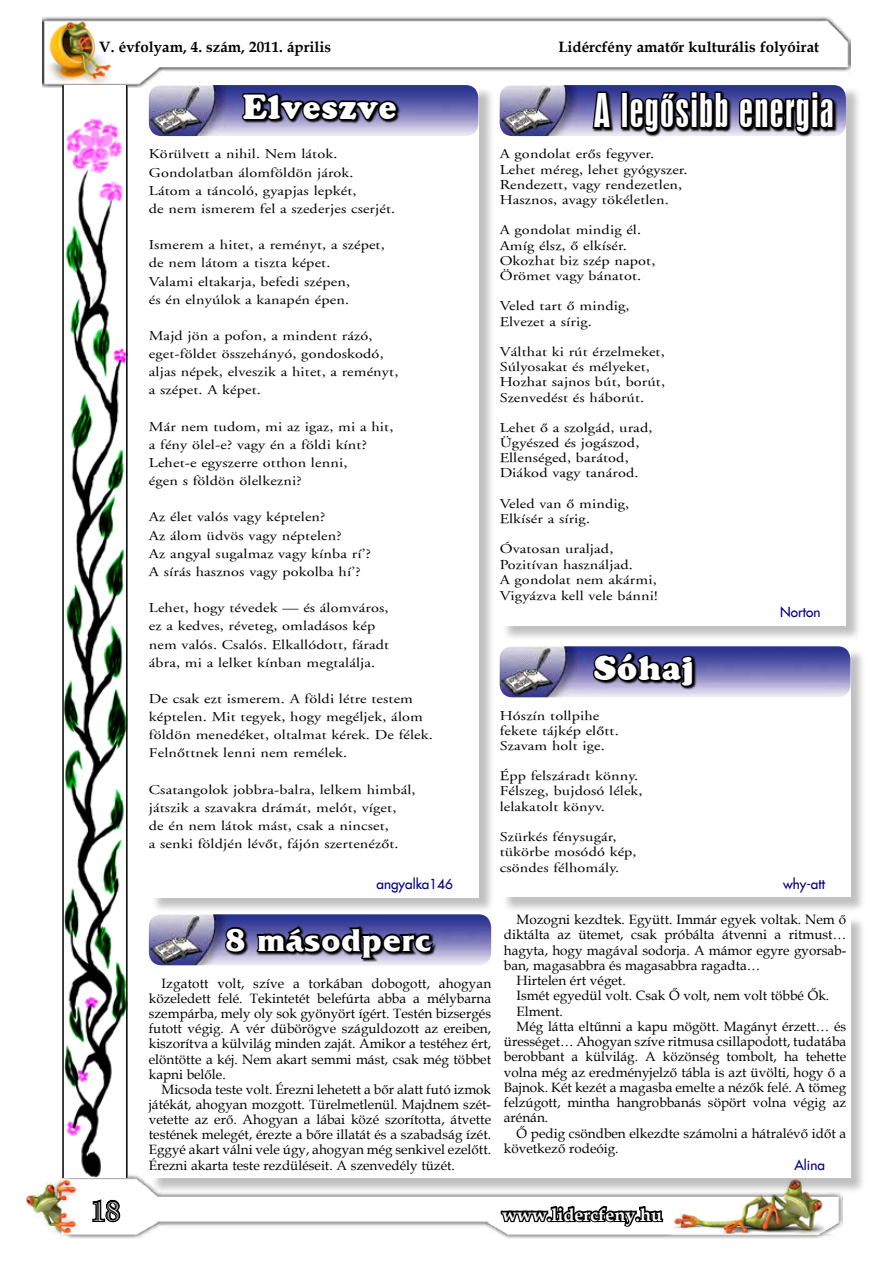
<style>
.page{position:relative;width:893px;height:1263px;background:#fff}
.page>*{position:absolute;margin:0;border:0;box-sizing:border-box;transform-origin:0 0}
.t1{font:43.5px "Swiss 924 BT Regular B";letter-spacing:.03em;color:#fff}
.t2{font:700 33px "H France";letter-spacing:.03em;color:#fff}
.t3{font:30px "Coolsville";letter-spacing:.03em;color:#fff}
.t4{font:27px "Casper Open Face";color:#fff}
.t5{font:700 18px "Book Antiqua";color:#fff}
.t6{font:700 15px "Book Antiqua";color:#000}
.t7{font:13.5px/18.1px "H Adobe Garamond";letter-spacing:.01em;color:#000;scale:1.2 1}
.t8{font:13.5px/15.1px "Book Antiqua";color:#000;text-align:justify}
.t9{font:13.5px "Fujiyama 2";color:#00007f}
</style>
<div class="page">
<img style="left:43px;top:17px;width:807px;height:70px">
<img style="left:26px;top:1175px;width:816px;height:64px">
<svg style="left:99px;top:16px;width:232px;height:40px"></svg>
<svg style="left:73px;top:1197px;width:49px;height:33px"></svg>
<svg style="left:499px;top:1201px;width:166px;height:30px"></svg>
<img style="left:64px;top:85px;width:62px;height:1093px">
<hr style="left:62px;top:85px;width:2px;height:1093px;background:#000">
<hr style="left:126px;top:85px;width:2px;height:1093px;background:#000">
<div style="left:151px;top:87px;width:344px;height:826px;background:#000;opacity:.25"></div>
<div style="left:149px;top:85px;width:329px;height:812px;background:#fff"></div>
<img style="left:149px;top:85px;width:329px;height:51px">
<svg style="left:240px;top:88px;width:160px;height:48px;background:#535373"></svg>
<div style="left:502px;top:87px;width:360px;height:554px;background:#000;opacity:.25"></div>
<div style="left:500px;top:85px;width:346px;height:540px;background:#fff"></div>
<img style="left:500px;top:85px;width:346px;height:51px">
<svg style="left:649px;top:91px;width:188px;height:46px"></svg>
<svg style="left:558px;top:25px;width:277px;height:111px"></svg>
<div style="left:502px;top:648px;width:365px;height:265px;background:#000;opacity:.25"></div>
<div style="left:500px;top:646px;width:350px;height:251px;background:#fff"></div>
<img style="left:500px;top:646px;width:350px;height:51px">
<svg style="left:593px;top:652px;width:103px;height:38px"></svg>
<svg style="left:590px;top:634px;width:105px;height:55px"></svg>
<div style="left:151px;top:916px;width:716px;height:278px;background:#000;opacity:.25"></div>
<div style="left:149px;top:914px;width:701px;height:264px;background:#fff"></div>
<img style="left:149px;top:914px;width:342px;height:51px">
<svg style="left:225px;top:926px;width:212px;height:36px"></svg>
<svg style="left:223px;top:925px;width:25px;height:29px"></svg>
<svg style="left:255px;top:897px;width:181px;height:68px;background:#6f708d"></svg>
<p class="t6" style="left:99px;top:36px;width:233px">V. évfolyam, 4. szám, 2011. április</p>
<p class="t6" style="left:558px;top:36px;width:262px">Lidércfény amatőr kulturális folyóirat</p>
<h3 class="t3" style="left:243px;top:85px;width:155px">Elveszve</h3>
<p class="t7" style="left:149px;top:145px;width:207px">Körülvett a nihil. Nem látok.<br>Gondolatban álomföldön járok.<br>Látom a táncoló, gyapjas lepkét,<br>de nem ismerem fel a szederjes cserjét.</p>
<p class="t7" style="left:149px;top:236px;width:198px">Ismerem a hitet, a reményt, a szépet, de nem látom a tiszta képet.<br>Valami eltakarja, befedi szépen,<br>és én elnyúlok a kanapén épen.</p>
<p class="t7" style="left:149px;top:327px;width:209px">Majd jön a pofon, a mindent rázó, eget-földet összehányó, gondoskodó, aljas népek, elveszik a hitet, a reményt, a szépet. A képet.</p>
<p class="t7" style="left:149px;top:417px;width:205px">Már nem tudom, mi az igaz, mi a hit, a fény ölel-e? vagy én a földi kínt?<br>Lehet-e egyszerre otthon lenni,<br>égen s földön ölelkezni?</p>
<p class="t7" style="left:149px;top:508px;width:186px">Az élet valós vagy képtelen?<br>Az álom üdvös vagy néptelen?<br>Az angyal sugalmaz vagy kínba rí’?<br>A sírás hasznos vagy pokolba hí’?</p>
<p class="t7" style="left:149px;top:599px;width:202px">Lehet, hogy tévedek – és álomváros, ez a kedves, réveteg, omladásos kép nem valós. Csalós. Elkallódott, fáradt ábra, mi a lelket kínban megtalálja.</p>
<p class="t7" style="left:149px;top:690px;width:238px">De csak ezt ismerem. A földi létre testem képtelen. Mit tegyek, hogy megéljek, álom földön menedéket, oltalmat kérek. De félek.<br>Felnőttnek lenni nem remélek.</p>
<p class="t7" style="left:149px;top:780px;width:224px">Csatangolok jobbra-balra, lelkem himbál, játszik a szavakra drámát, melót, víget,<br>de én nem látok mást, csak a nincset,<br>a senki földjén lévőt, fájón szertenézőt.</p>
<p class="t9" style="left:377px;top:874px;width:78px">angyalka146</p>
<h1 class="t1" style="left:594px;top:84px;width:242px">A legôsibb energia</h1>
<p class="t7" style="left:500px;top:147px;width:158px;line-height:15.1px">A gondolat erős fegyver.<br>Lehet méreg, lehet gyógyszer.<br>Rendezett, vagy rendezetlen,<br>Hasznos, avagy tökéletlen.</p>
<p class="t7" style="left:500px;top:223px;width:131px;line-height:15.1px">A gondolat mindig él.<br>Amíg élsz, ő elkísér.<br>Okozhat biz szép napot,<br>Örömet vagy bánatot.</p>
<p class="t7" style="left:500px;top:299px;width:110px;line-height:15.1px">Veled tart ő mindig,<br>Elvezet a sírig.</p>
<p class="t7" style="left:500px;top:344px;width:139px;line-height:15.1px">Válthat ki rút érzelmeket,<br>Súlyosakat és mélyeket,<br>Hozhat sajnos bút, borút,<br>Szenvedést és háborút.</p>
<p class="t7" style="left:500px;top:420px;width:129px;line-height:15.1px">Lehet ő a szolgád, urad,<br>Ügyészed és jogászod,<br>Ellenséged, barátod,<br>Diákod vagy tanárod.</p>
<p class="t7" style="left:500px;top:496px;width:110px;line-height:15.1px">Veled van ő mindig,<br>Elkísér a sírig.</p>
<p class="t7" style="left:500px;top:541px;width:133px;line-height:15.6px">Óvatosan uraljad,<br>Pozitívan használjad.<br>A gondolat nem akármi,<br>Vigyázva kell vele bánni!</p>
<h3 class="t3" style="left:594px;top:646px;width:101px">Sóhaj</h3>
<p class="t7" style="left:500px;top:708px;width:101px;line-height:15.1px">Hószín tollpihe fekete tájkép előtt.<br>Szavam holt ige.</p>
<p class="t7" style="left:500px;top:768px;width:121px;line-height:15.1px">Épp felszáradt könny.<br>Félszeg, bujdosó lélek, lelakatolt könyv.</p>
<p class="t7" style="left:500px;top:829px;width:115px;line-height:15.8px">Szürkés fénysugár, tükörbe mosódó kép, csöndes félhomály.</p>
<p class="t9" style="left:780px;top:601px;width:42px">Norton</p>
<p class="t9" style="left:783px;top:873px;width:43px">why-att</p>
<h2 class="t2" style="left:226px;top:921px;width:206px">8 másodperc</h2>
<p class="t8" style="left:149px;top:975px;width:344px;text-indent:13px">Izgatott volt, szíve a torkában dobogott, ahogyan közeledett felé. Tekintetét belefúrta abba a mélybarna szempárba, mely oly sok gyönyört ígért. Testén bizsergés futott végig. A vér dübörögve száguldozott az ereiben, kiszorítva a külvilág minden zaját. Amikor a testéhez ért, elöntötte a kéj. Nem akart semmi mást, csak még többet kapni belőle.</p>
<p class="t8" style="left:149px;top:1081px;width:344px;text-indent:13px">Micsoda teste volt. Érezni lehetett a bőr alatt futó izmok játékát, ahogyan mozgott. Türelmetlenül. Majdnem szét&shy;vetette az erő. Ahogyan a lábai közé szorította, átvette testének melegét, érezte a bőre illatát és a szabadság ízét.<br>Eggyé akart válni vele úgy, ahogyan még senkivel ezelőtt.<br>Érezni akarta teste rezdüléseit. A szenvedély tüzét.</p>
<p class="t8" style="left:517px;top:912px;width:331px">Mozogni kezdtek. Együtt. Immár egyek voltak. Nem ő</p>
<p class="t8" style="left:504px;top:927px;width:344px">diktálta az ütemet, csak próbálta átvenni a ritmust…</p>
<p class="t8" style="left:504px;top:942px;width:344px">hagyta, hogy magával sodorja. A mámor egyre gyorsab-</p>
<p class="t8" style="left:504px;top:957px;width:258px">ban, magasabbra és magasabbra ragadta…</p>
<p class="t8" style="left:517px;top:973px;width:111px">Hirtelen ért véget.</p>
<p class="t8" style="left:517px;top:988px;width:314px">Ismét egyedül volt. Csak Ő volt, nem volt többé Ők.</p>
<p class="t8" style="left:517px;top:1003px;width:48px">Elment.</p>
<p class="t8" style="left:517px;top:1018px;width:331px">Még látta eltűnni a kapu mögött. Magányt érzett… és</p>
<p class="t8" style="left:504px;top:1034px;width:344px">ürességet… Ahogyan szíve ritmusa csillapodott, tudatába</p>
<p class="t8" style="left:504px;top:1049px;width:344px">berobbant a külvilág. A közönség tombolt, ha tehette</p>
<p class="t8" style="left:504px;top:1064px;width:344px">volna még az eredményjelző tábla is azt üvölti, hogy ő a</p>
<p class="t8" style="left:504px;top:1079px;width:344px">Bajnok. Két kezét a magasba emelte a nézők felé. A tömeg</p>
<p class="t8" style="left:504px;top:1094px;width:344px">felzúgott, mintha hangrobbanás söpört volna végig az</p>
<p class="t8" style="left:504px;top:1110px;width:46px">arénán.</p>
<p class="t8" style="left:517px;top:1125px;width:331px">Ő pedig csöndben elkezdte számolni a hátralévő időt a</p>
<p class="t8" style="left:504px;top:1140px;width:116px">következő rodeóig.</p>
<p class="t9" style="left:794px;top:1154px;width:32px">Alina</p>
<h3 class="t4" style="left:91px;top:1196px;width:30px">18</h3>
<h3 class="t5" style="left:502px;top:1202px;width:161px">www.lidercfeny.hu</h3>
</div>
